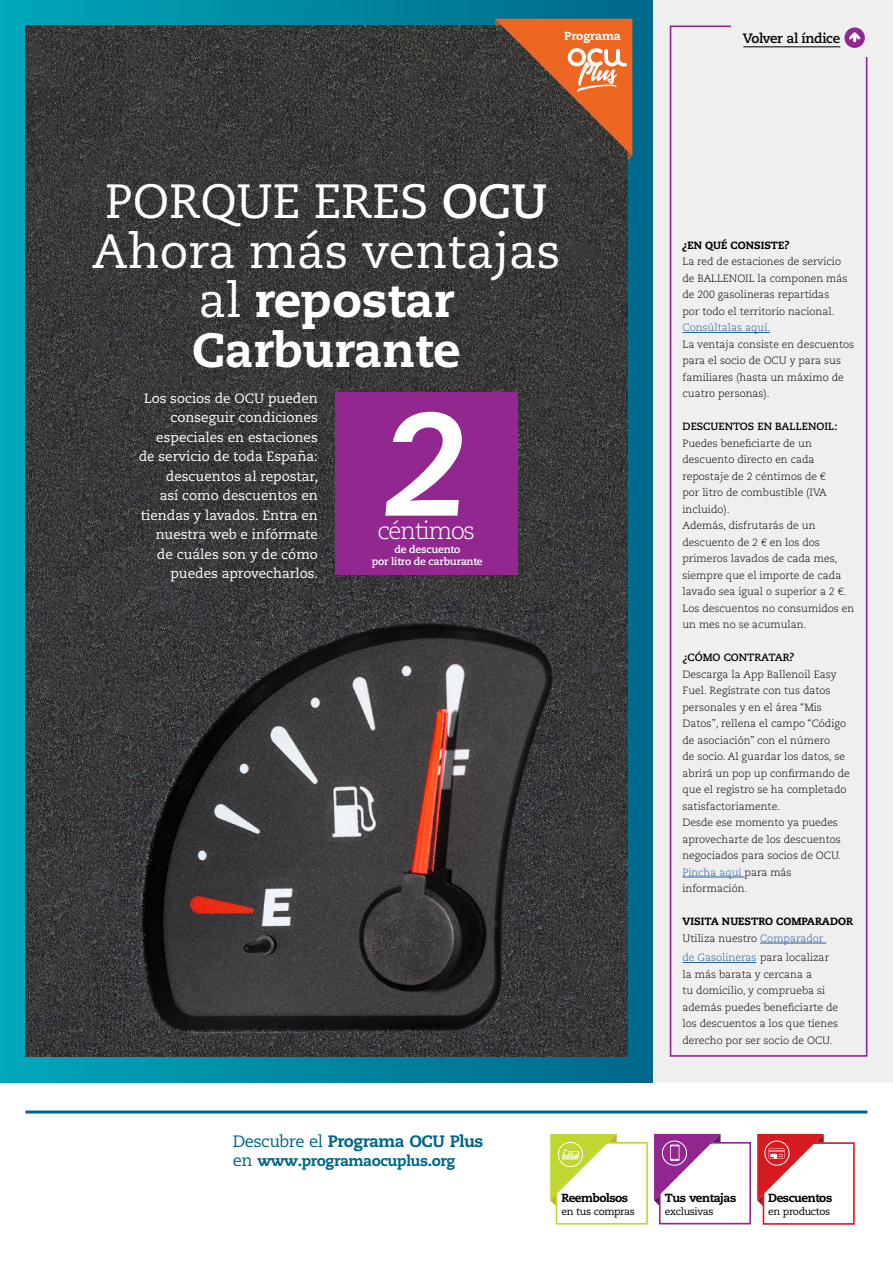
<style>
.page{position:relative;width:893px;height:1263px;background:#fff}
.page>*{position:absolute;margin:0;border:0;box-sizing:border-box;transform-origin:0 0}
.t1{font:italic 800 144.75px "Caecilia LT Std";color:#fff}
.t2{font:48px/49.5px "Caecilia LT Std";color:#fff;text-align:center}
.t3{font:300 24px "Caecilia LT Std";letter-spacing:-.05em;color:#fff}
.t4{font:800 16.5px "Caecilia LT Std";letter-spacing:-.03em;color:#006789}
.t5{font:800 15px "Caecilia LT Std";letter-spacing:-.03em;color:#006789}
.t6{font:13.5px/19.5px "Caecilia LT Std";color:#fff;text-align:right}
.t7{font:700 13.5px "Caecilia LT Std";letter-spacing:-.025em;color:#000}
.t8{font:800 11.7px "Caecilia LT Std";letter-spacing:-.04em;color:#000}
.t9{font:800 11.7px "Caecilia LT Std";color:#fff}
.t10{font:300 10.5px/16.5px "Caecilia LT Std";color:#000}
.t11{font:800 10.5px/16.5px "Caecilia LT Std";color:#000}
.t12{font:700 10.5px "Caecilia LT Std";color:#000}
.t13{font:700 10.5px/12px "Caecilia LT Std";letter-spacing:-.025em;color:#fff;text-align:center}
.t14{font:300 10.5px "Caecilia LT Std";color:#215e9e}
.t15{font:10.2px "Caecilia LT Std";letter-spacing:-.04em;color:#000}
.s1{font-weight:700}
.s2{font-weight:800}
.s3{color:#215e9e}
.s4{font-weight:300}
.s5{font-weight:300;color:#215e9e}
.s6{font-weight:400}
.s7{font-weight:400;font-size:16.5px}
</style>
<div class="page">
<div style="left:653px;top:0;width:240px;height:1082px;background:#efeff0"></div>
<div style="left:670px;top:26px;width:197px;height:1031px;border:2px solid #92278f"></div>
<hr style="left:26px;top:1110px;width:841px;height:3px;background:#006789">
<div style="left:659px;top:1142px;width:92px;height:82px;border:2px solid #92278f"></div>
<svg style="left:654px;top:1134px;width:66px;height:72px"></svg>
<div style="left:662px;top:1141px;width:25px;height:24px;border:1px solid #fff;border-radius:50%"></div>
<div style="left:556px;top:1142px;width:92px;height:82px;border:2px solid #bfd730"></div>
<svg style="left:550px;top:1134px;width:67px;height:72px"></svg>
<div style="left:763px;top:1142px;width:92px;height:83px;border:2px solid #d71920"></div>
<svg style="left:757px;top:1134px;width:67px;height:72px"></svg>
<div style="left:731px;top:17px;width:151px;height:40px;background:#efeff0"></div>
<div style="left:844px;top:28px;width:21px;height:20px;background:#92278f;border-radius:50%"></div>
<svg style="left:846px;top:30px;width:17px;height:12px"></svg>
<hr style="left:743px;top:46px;width:97px;height:1px;background:#000">
<div style="left:0;top:0;width:653px;height:1082px;background:linear-gradient(to right,#00a7ba,#026888)"></div>
<img style="left:26px;top:26px;width:601px;height:1031px">
<hr style="left:682px;top:332px;width:88px;height:1px;background:#215e9e">
<hr style="left:682px;top:877px;width:63px;height:1px;background:#215e9e">
<hr style="left:760px;top:943px;width:66px;height:1px;background:#215e9e">
<hr style="left:682px;top:962px;width:74px;height:1px;background:#215e9e">
<div style="left:335px;top:392px;width:183px;height:183px;background:#92278f"></div>
<svg style="left:495px;top:19px;width:137px;height:142px"></svg>
<p class="t9" style="left:564px;top:29px;width:58px">Programa</p>
<p class="t7" style="left:743px;top:30px;width:99px">Volver al índice</p>
<h2 class="t2" style="left:92px;top:178px;width:469px">PORQUE ERES <span class="s1">OCU<br></span>Ahora más ventajas al <span class="s2">repostar<br>Carburante</span></h2>
<p class="t6" style="left:139px;top:389px;width:181px">Los socios de OCU pueden conseguir condiciones especiales en estaciones de servicio de toda España: descuentos al repostar,<br>así como descuentos en tiendas y lavados. Entra en nuestra web e infórmate de cuáles son y de cómo puedes aprovecharlos.</p>
<h1 class="t1" style="left:383px;top:379px;width:87px">2</h1>
<h3 class="t3" style="left:377px;top:517px;width:99px">céntimos</h3>
<p class="t13" style="left:372px;top:543px;width:112px">de descuento<br>por litro de carburante</p>
<p class="t11" style="left:682px;top:237px;width:108px">¿EN QUÉ CONSISTE?</p>
<p class="t10" style="left:682px;top:254px;width:167px">La red de estaciones de servicio de BALLENOIL la componen más de 200 gasolineras repartidas por todo el territorio nacional.</p>
<p class="t14" style="left:682px;top:322px;width:89px">Consúltalas aquí.</p>
<p class="t10" style="left:682px;top:336px;width:173px">La ventaja consiste en descuentos para el socio de OCU y para sus familiares (hasta un máximo de cuatro personas).</p>
<p class="t12" style="left:682px;top:420px;width:156px">DESCUENTOS EN BALLENOIL:</p>
<p class="t10" style="left:682px;top:435px;width:173px">Puedes beneficiarte de un descuento directo en cada repostaje de 2 céntimos de €<br>por litro de combustible (IVA incluido).<br>Además, disfrutarás de un descuento de 2 € en los dos primeros lavados de cada mes, siempre que el importe de cada lavado sea igual o superior a 2 €.<br>Los descuentos no consumidos en un mes no se acumulan.</p>
<p class="t12" style="left:682px;top:651px;width:114px">¿CÓMO CONTRATAR?</p>
<p class="t10" style="left:682px;top:666px;width:169px">Descarga la App Ballenoil Easy<br>Fuel. Regístrate con tus datos personales y en el área “Mis<br>Datos”, rellena el campo “Código de asociación” con el número<br>de socio. Al guardar los datos, se abrirá un pop up confirmando de que el registro se ha completado satisfactoriamente.<br>Desde ese momento ya puedes aprovecharte de los descuentos negociados para socios de OCU.<br><span class="s3">Pincha aquí</span> para más información.</p>
<p class="t11" style="left:682px;top:913px;width:172px">VISITA NUESTRO COMPARADOR<br><span class="s4">Utiliza nuestro</span> <span class="s5">Comparador</span></p>
<p class="t10" style="left:682px;top:950px;width:157px"><span class="s3">de Gasolineras</span> para localizar la más barata y cercana a<br>tu domicilio, y comprueba si además puedes beneficiarte de los descuentos a los que tienes derecho por ser socio de OCU.</p>
<h3 class="t4" style="left:233px;top:1130px;width:252px"><span class="s6">Descubre el</span> Programa OCU Plus</h3>
<h3 class="t5" style="left:233px;top:1151px;width:224px"><span class="s7">en</span> www.programaocuplus.org</h3>
<p class="t8" style="left:561px;top:1190px;width:68px">Reembolsos</p>
<p class="t15" style="left:561px;top:1205px;width:75px">en tus compras</p>
<p class="t8" style="left:665px;top:1190px;width:73px">Tus ventajas</p>
<p class="t15" style="left:665px;top:1205px;width:50px">exclusivas</p>
<p class="t8" style="left:768px;top:1190px;width:66px">Descuentos</p>
<p class="t15" style="left:768px;top:1205px;width:63px">en productos</p>
</div>
